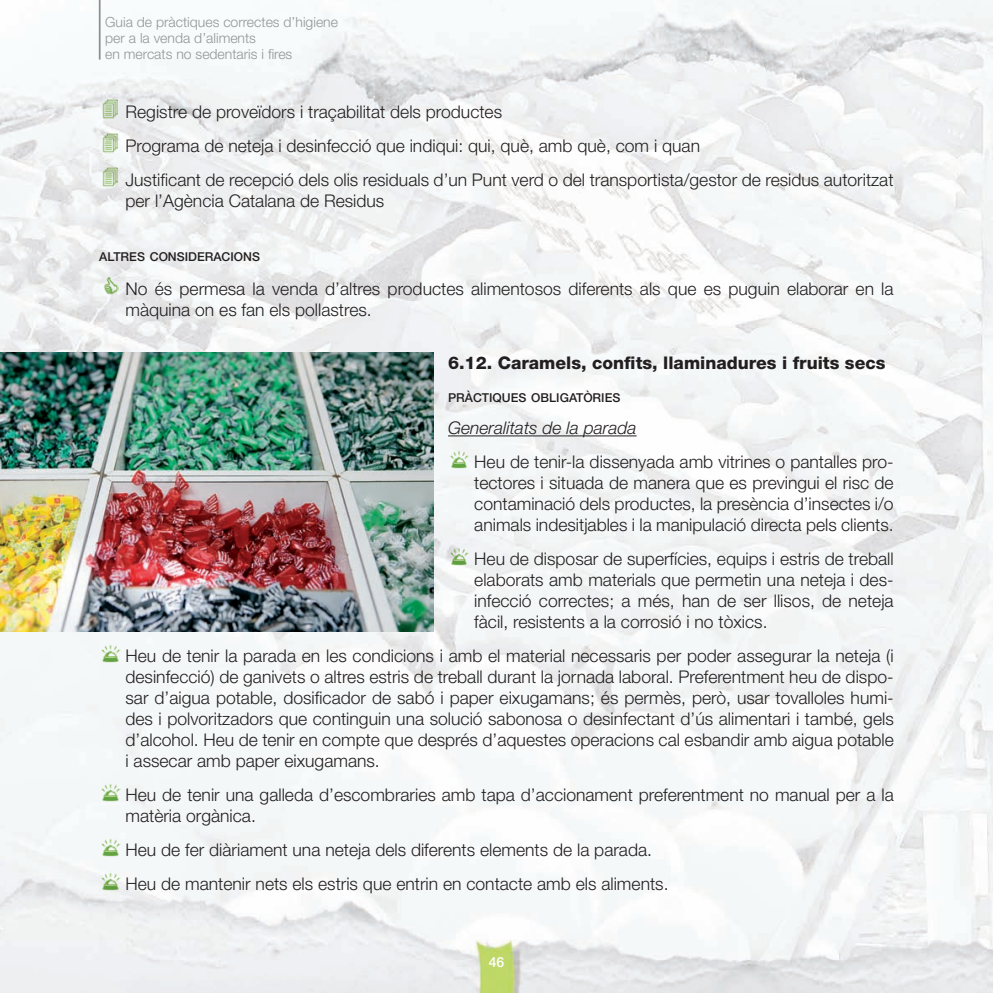
<style>
.page{position:relative;width:993px;height:993px;background:#fff}
.page>*{position:absolute;margin:0;border:0;box-sizing:border-box;transform-origin:0 0}
.t1{font:300 17.5px/21px "Helvetica Neue LT Std";color:#231f20}
.t2{font:800 17.5px "Helvetica Neue LT Std";color:#231f20}
.t3{font:italic 300 17.5px "Helvetica Neue LT Std";color:#231f20}
.t4{font:300 14px/15.8px "Helvetica Neue LT Std";color:#939598}
.t5{font:500 14px "Helvetica Neue LT Std";color:#fff}
.t6{font:500 12.25px "Helvetica Neue LT Std";color:#231f20}
</style>
<div class="page">
<img style="left:0;top:0;width:992px;height:992px">
<hr style="left:99px;top:0;width:1px;height:60px;background:#231f20">
<hr style="left:448px;top:435px;width:188px;height:1px;background:#231f20">
<img style="left:102px;top:99px;width:16px;height:19px">
<img style="left:102px;top:133px;width:16px;height:19px">
<img style="left:102px;top:167px;width:16px;height:19px">
<img style="left:103px;top:276px;width:15px;height:19px">
<img style="left:448px;top:449px;width:21px;height:19px">
<img style="left:448px;top:546px;width:21px;height:19px">
<img style="left:99px;top:643px;width:21px;height:19px">
<img style="left:99px;top:782px;width:21px;height:19px">
<img style="left:99px;top:837px;width:21px;height:19px">
<img style="left:99px;top:871px;width:21px;height:19px">
<img style="left:0;top:352px;width:433px;height:279px">
<p class="t4" style="left:105px;top:14px;width:234px">Guia de pràctiques correctes d’higiene per a la venda d’aliments<br>en mercats no sedentaris i fires</p>
<p class="t1" style="left:125px;top:95px;width:769px;line-height:33.9px">Registre de proveïdors i traçabilitat dels productes<br>Programa de neteja i desinfecció que indiqui: qui, què, amb què, com i quan<br>Justificant de recepció dels olis residuals d’un Punt verd o del transportista/gestor de residus autoritzat</p>
<p class="t1" style="left:125px;top:190px;width:260px">per l’Agència Catalana de Residus</p>
<p class="t6" style="left:99px;top:249px;width:162px">ALTRES CONSIDERACIONS</p>
<p class="t1" style="left:125px;top:277px;width:769px">No és permesa la venda d’altres productes alimentosos diferents als que es puguin elaborar en la màquina on es fan els pollastres.</p>
<p class="t2" style="left:448px;top:352px;width:439px">6.12. Caramels, confits, llaminadures i fruits secs</p>
<p class="t6" style="left:448px;top:390px;width:174px">PRÀCTIQUES OBLIGATÒRIES</p>
<p class="t3" style="left:448px;top:417px;width:190px">Generalitats de la parada</p>
<p class="t1" style="left:474px;top:451px;width:421px;text-align:justify">Heu de tenir-la dissenyada amb vitrines o pantalles pro&shy;tectores i situada de manera que es previngui el risc de contaminació dels productes, la presència d’insectes i/o animals indesitjables i la manipulació directa pels clients.</p>
<p class="t1" style="left:474px;top:548px;width:421px;text-align:justify">Heu de disposar de superfícies, equips i estris de treball elaborats amb materials que permetin una neteja i des&shy;infecció correctes; a més, han de ser llisos, de neteja fàcil, resistents a la corrosió i no tòxics.</p>
<p class="t1" style="left:125px;top:645px;width:769px;text-align:justify">Heu de tenir la parada en les condicions i amb el material necessaris per poder assegurar la neteja (i desinfecció) de ganivets o altres estris de treball durant la jornada laboral. Preferentment heu de dispo&shy;sar d’aigua potable, dosificador de sabó i paper eixugamans; és permès, però, usar tovalloles humi&shy;des i polvoritzadors que continguin una solució sabonosa o desinfectant d’ús alimentari i també, gels d’alcohol. Heu de tenir en compte que després d’aquestes operacions cal esbandir amb aigua potable i assecar amb paper eixugamans.</p>
<p class="t1" style="left:125px;top:784px;width:769px">Heu de tenir una galleda d’escombraries amb tapa d’accionament preferentment no manual per a la matèria orgànica.</p>
<p class="t1" style="left:125px;top:832px;width:544px;line-height:33.9px">Heu de fer diàriament una neteja dels diferents elements de la parada.<br>Heu de mantenir nets els estris que entrin en contacte amb els aliments.</p>
<p class="t5" style="left:488px;top:953px;width:17px">46</p>
</div>
